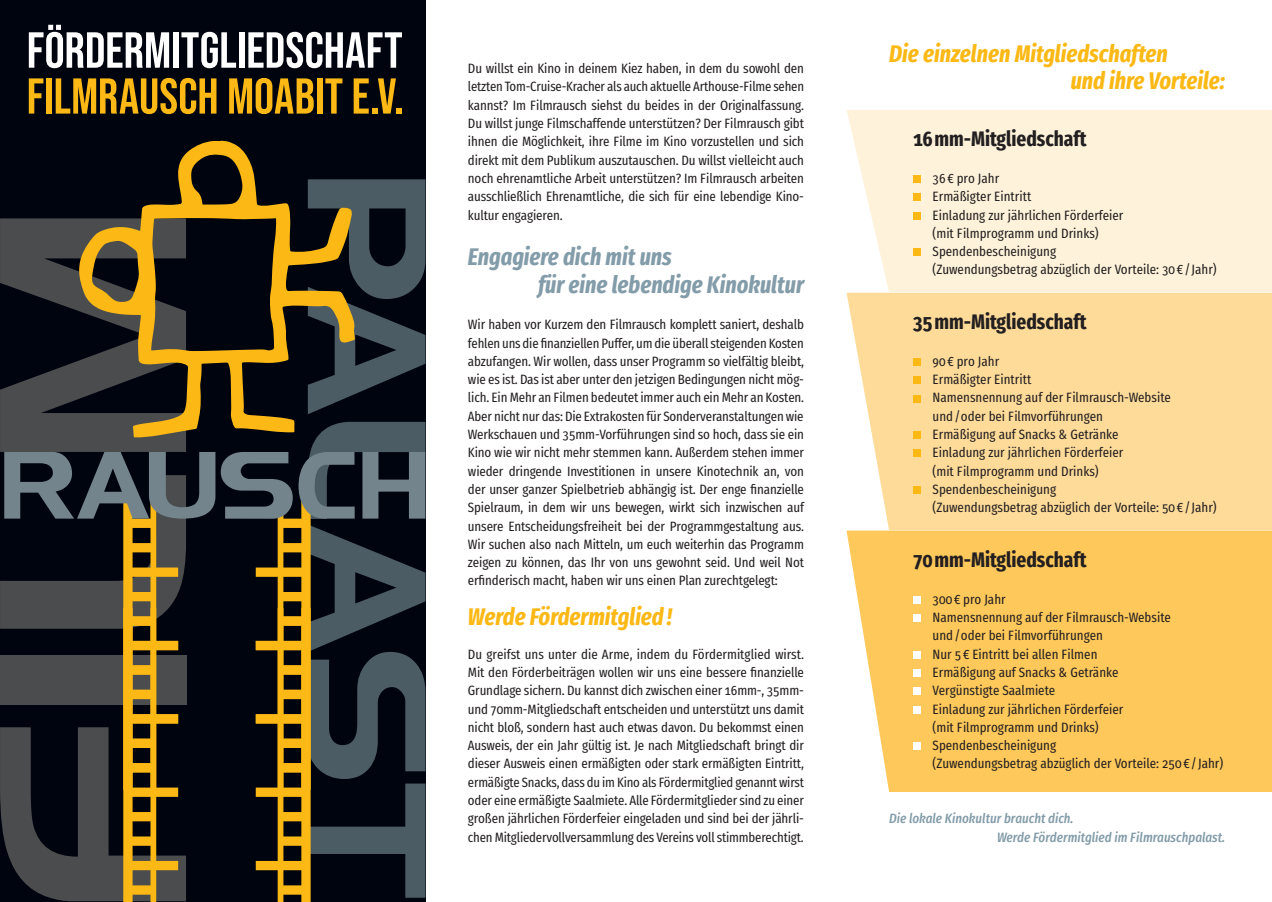
<style>
.page{position:relative;width:1272px;height:902px;background:#fff}
.page>*{position:absolute;margin:0;border:0;box-sizing:border-box;transform-origin:0 0}
.t1{font:50.55px "Bebas Neue";color:#fff}
.t2{font:50.25px "Bebas Neue";color:#fcb814}
.t3{font:italic 700 24px/27px "Fira Sans Compressed";color:#fcb814}
.t4{font:italic 700 24px/28.5px "Fira Sans Compressed";color:#839ca9}
.t5{font:700 21px "Fira Sans Compressed";color:#231f20}
.t6{font:13.5px/18.3px "Fira Sans Condensed";color:#231f20;text-align:justify}
.t7{font:italic 500 13.5px/18.3px "Fira Sans Condensed";color:#839ca9}
</style>
<div class="page">
<div style="left:846px;top:530px;width:425px;height:262px;background:#fec85a"></div>
<div style="left:846px;top:293px;width:425px;height:237px;background:#fedb99"></div>
<div style="left:846px;top:110px;width:425px;height:183px;background:#fef3da"></div>
<div style="left:913px;top:175px;width:8px;height:8px;background:#fcb814"></div>
<div style="left:913px;top:193px;width:8px;height:8px;background:#fcb814"></div>
<div style="left:913px;top:211px;width:8px;height:8px;background:#fcb814"></div>
<div style="left:913px;top:248px;width:8px;height:8px;background:#fcb814"></div>
<div style="left:913px;top:358px;width:8px;height:8px;background:#fcb814"></div>
<div style="left:913px;top:376px;width:8px;height:8px;background:#fcb814"></div>
<div style="left:913px;top:394px;width:8px;height:8px;background:#fcb814"></div>
<div style="left:913px;top:431px;width:8px;height:8px;background:#fcb814"></div>
<div style="left:913px;top:449px;width:8px;height:8px;background:#fcb814"></div>
<div style="left:913px;top:486px;width:8px;height:8px;background:#fcb814"></div>
<div style="left:913px;top:595px;width:8px;height:8px;background:#fff"></div>
<div style="left:913px;top:614px;width:8px;height:8px;background:#fff"></div>
<div style="left:913px;top:650px;width:8px;height:8px;background:#fff"></div>
<div style="left:913px;top:669px;width:8px;height:7px;background:#fff"></div>
<div style="left:913px;top:687px;width:8px;height:8px;background:#fff"></div>
<div style="left:913px;top:705px;width:8px;height:8px;background:#fff"></div>
<div style="left:913px;top:742px;width:8px;height:8px;background:#fff"></div>
<div style="left:0;top:0;width:425px;height:901px;background:#00040f"></div>
<svg style="left:355px;top:179px;width:70px;height:215px"></svg>
<svg style="left:0;top:727px;width:186px;height:174px"></svg>
<div style="left:0;top:655px;width:186px;height:50px;background:#4b4c4d"></div>
<div style="left:278px;top:608px;width:5px;height:293px;background:#fcb814"></div>
<div style="left:123px;top:608px;width:10px;height:293px;background:#fcb814"></div>
<div style="left:150px;top:608px;width:6px;height:293px;background:#fcb814"></div>
<div style="left:128px;top:640px;width:50px;height:10px;background:#fcb814"></div>
<div style="left:128px;top:665px;width:25px;height:9px;background:#fcb814"></div>
<div style="left:128px;top:689px;width:25px;height:10px;background:#fcb814"></div>
<div style="left:128px;top:714px;width:50px;height:9px;background:#fcb814"></div>
<div style="left:128px;top:738px;width:25px;height:10px;background:#fcb814"></div>
<div style="left:128px;top:763px;width:25px;height:9px;background:#fcb814"></div>
<div style="left:128px;top:787px;width:50px;height:9px;background:#fcb814"></div>
<div style="left:128px;top:812px;width:25px;height:9px;background:#fcb814"></div>
<div style="left:128px;top:836px;width:25px;height:9px;background:#fcb814"></div>
<div style="left:128px;top:860px;width:50px;height:10px;background:#fcb814"></div>
<div style="left:128px;top:885px;width:25px;height:9px;background:#fcb814"></div>
<svg style="left:0;top:218px;width:215px;height:410px"></svg>
<svg style="left:221px;top:422px;width:204px;height:475px"></svg>
<svg style="left:79px;top:141px;width:276px;height:296px"></svg>
<h1 class="t1" style="left:27px;top:22px;width:377px">FÖRDERMITGLIEDSCHAFT</h1>
<h2 class="t2" style="left:27px;top:68px;width:379px">FILMRAUSCH MOABIT E.V.</h2>
<p class="t6" style="left:468px;top:58px;width:337px">Du willst ein Kino in deinem Kiez haben, in dem du sowohl den letzten Tom-Cruise-Kracher als auch aktuelle Arthouse-Filme sehen kannst? Im Filmrausch siehst du beides in der Originalfassung.<br>Du willst junge Filmschaffende unterstützen? Der Filmrausch gibt ihnen die Möglichkeit, ihre Filme im Kino vorzustellen und sich direkt mit dem Publikum auszutauschen. Du willst vielleicht auch noch ehrenamtliche Arbeit unterstützen? Im Filmrausch arbeiten ausschließlich Ehrenamtliche, die sich für eine lebendige Kino&shy;kultur engagieren.</p>
<h3 class="t4" style="left:538px;top:241px;width:267px;text-indent:-70px">Engagiere dich mit uns<br>für eine lebendige Kinokultur</h3>
<p class="t6" style="left:468px;top:314px;width:338px">Wir haben vor Kurzem den Filmrausch komplett saniert, deshalb fehlen uns die finanziellen Puffer, um die überall steigenden Kosten abzufangen. Wir wollen, dass unser Programm so vielfältig bleibt, wie es ist. Das ist aber unter den jetzigen Bedingungen nicht mög&shy;lich. Ein Mehr an Filmen bedeutet immer auch ein Mehr an Kosten.<br>Aber nicht nur das: Die Extrakosten für Sonderveranstaltungen wie Werkschauen und 35mm-Vorführungen sind so hoch, dass sie ein Kino wie wir nicht mehr stemmen kann. Außerdem stehen immer wieder dringende Investitionen in unsere Kinotechnik an, von der unser ganzer Spielbetrieb abhängig ist. Der enge finanzielle Spielraum, in dem wir uns bewegen, wirkt sich inzwischen auf unsere Entscheidungsfreiheit bei der Programmgestaltung aus.<br>Wir suchen also nach Mitteln, um euch weiterhin das Programm zeigen zu können, das Ihr von uns gewohnt seid. Und weil Not erfinderisch macht, haben wir uns einen Plan zurechtgelegt:</p>
<h3 class="t3" style="left:468px;top:601px;width:206px">Werde Fördermitglied !</h3>
<p class="t6" style="left:468px;top:643px;width:337px">Du greifst uns unter die Arme, indem du Fördermitglied wirst.<br>Mit den Förderbeiträgen wollen wir uns eine bessere finanzielle Grundlage sichern. Du kannst dich zwischen einer 16mm-, 35mm&shy;und 70mm-Mitgliedschaft entscheiden und unterstützt uns damit nicht bloß, sondern hast auch etwas davon. Du bekommst einen Ausweis, der ein Jahr gültig ist. Je nach Mitgliedschaft bringt dir dieser Ausweis einen ermäßigten oder stark ermäßigten Eintritt, ermäßigte Snacks, dass du im Kino als Fördermitglied genannt wirst oder eine ermäßigte Saalmiete. Alle Fördermitglieder sind zu einer großen jährlichen Förderfeier eingeladen und sind bei der jährli&shy;chen Mitgliedervollversammlung des Vereins voll stimmberechtigt.</p>
<h3 class="t3" style="left:1070px;top:39px;width:156px;text-indent:-181px">Die einzelnen Mitgliedschaften<br>und ihre Vorteile:</h3>
<h3 class="t5" style="left:913px;top:121px;width:175px">16mm-Mitgliedschaft</h3>
<p class="t6" style="left:932px;top:168px;width:285px;text-align:left">36€ pro Jahr<br>Ermäßigter Eintritt<br>Einladung zur jährlichen Förderfeier<br>(mit Filmprogramm und Drinks)<br>Spendenbescheinigung<br>(Zuwendungsbetrag abzüglich der Vorteile: 30€/Jahr)</p>
<h3 class="t5" style="left:913px;top:304px;width:175px">35mm-Mitgliedschaft</h3>
<p class="t6" style="left:932px;top:350px;width:285px;text-align:left">90€ pro Jahr<br>Ermäßigter Eintritt<br>Namensnennung auf der Filmrausch-Website und/oder bei Filmvorführungen<br>Ermäßigung auf Snacks &amp; Getränke<br>Einladung zur jährlichen Förderfeier<br>(mit Filmprogramm und Drinks)<br>Spendenbescheinigung<br>(Zuwendungsbetrag abzüglich der Vorteile: 50€/Jahr)</p>
<h3 class="t5" style="left:913px;top:542px;width:175px">70mm-Mitgliedschaft</h3>
<p class="t6" style="left:932px;top:588px;width:292px;text-align:left">300€ pro Jahr<br>Namensnennung auf der Filmrausch-Website und/oder bei Filmvorführungen<br>Nur 5€ Eintritt bei allen Filmen<br>Ermäßigung auf Snacks &amp; Getränke<br>Vergünstigte Saalmiete<br>Einladung zur jährlichen Förderfeier<br>(mit Filmprogramm und Drinks)<br>Spendenbescheinigung<br>(Zuwendungsbetrag abzüglich der Vorteile: 250€/Jahr)</p>
<p class="t7" style="left:997px;top:809px;width:230px;text-indent:-108px">Die lokale Kinokultur braucht dich.<br>Werde Fördermitglied im Filmrauschpalast.</p>
</div>
